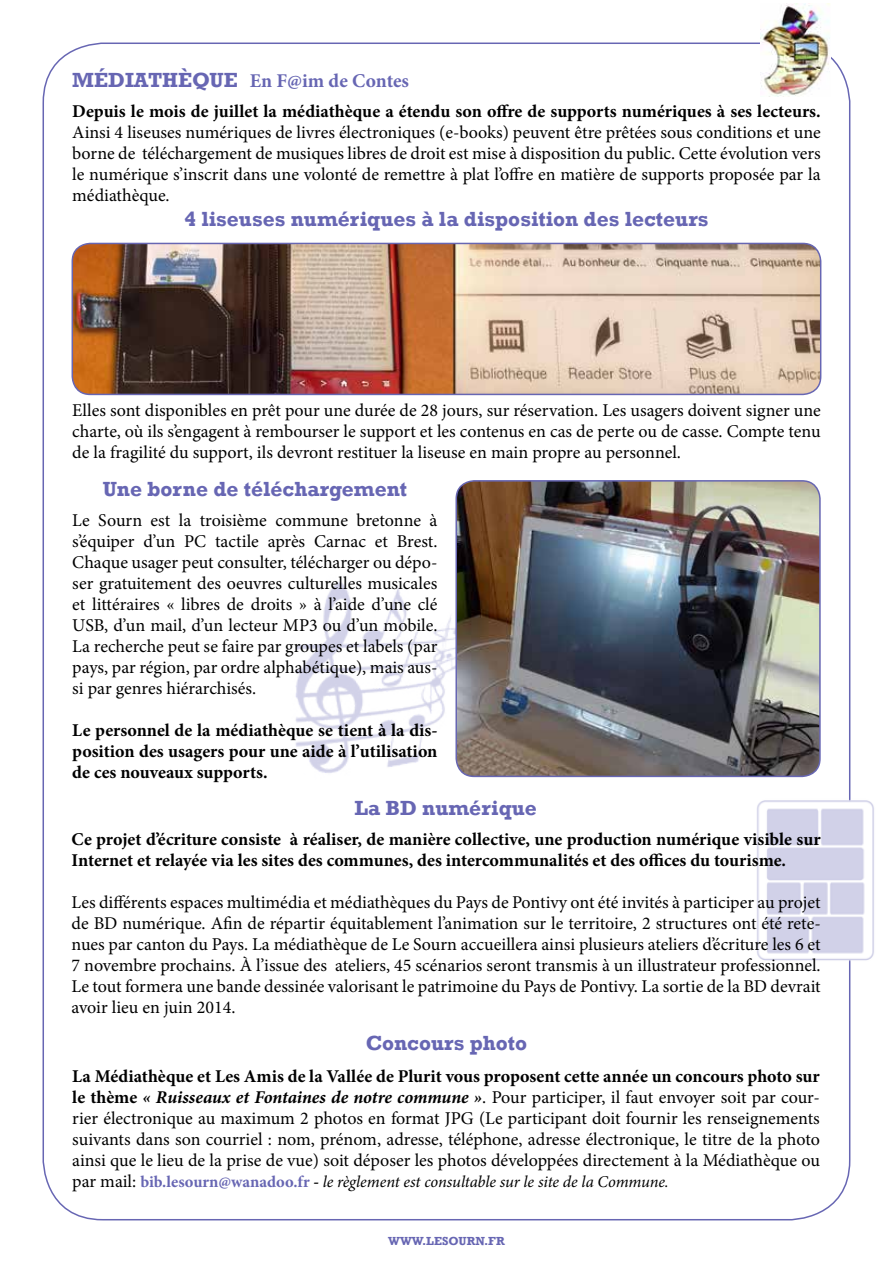
<style>
.page{position:relative;width:893px;height:1263px;background:#fff}
.page>*{position:absolute;margin:0;border:0;box-sizing:border-box;transform-origin:0 0}
.t1{font:700 21px "Rockwell";color:#6766b3}
.t2{font:700 19.5px "Minion Pro";color:#6766b3}
.t3{font:18px/21px "Minion Pro";color:#000;text-align:justify}
.t4{font:700 18px/21px "Minion Pro";color:#000;text-align:justify}
.t5{font:italic 16.5px "Minion Pro";letter-spacing:-.01em;color:#000}
.t6{font:700 12px "Rockwell";color:#6766b3}
.s1{font-weight:700}
.s2{font-weight:700;font-style:italic}
.s3{font-style:normal;font-size:18px}
.s4{font-weight:700;font-style:normal;color:#6766b3}
.s5{font-weight:700;font-style:normal}
</style>
<div class="page">
<img style="left:678px;top:773px;width:196px;height:238px">
<img style="left:295px;top:582px;width:247px;height:196px">
<img style="left:72px;top:243px;width:749px;height:151px">
<div style="left:72px;top:243px;width:749px;height:152px;border:2px solid #6766b3;border-radius:18px"></div>
<img style="left:456px;top:481px;width:364px;height:295px">
<div style="left:455px;top:480px;width:366px;height:297px;border:2px solid #6766b3;border-radius:18px"></div>
<img style="left:760px;top:3px;width:70px;height:94px">
<p class="t1" style="left:72px;top:67px;width:78px">Médiath</p>
<p class="t1" style="left:178px;top:67px;width:61px">èque</p>
<p class="t4" style="left:72px;top:101px;width:750px">Depuis le mois de juillet la médiathèque a étendu son offre de supports numériques à ses lecteurs.</p>
<p class="t3" style="left:72px;top:122px;width:750px">Ainsi 4 liseuses numériques de livres électroniques (e-books) peuvent être prêtées sous conditions et une borne de téléchargement de musiques libres de droit est mise à disposition du public. Cette évolution vers le numérique s’inscrit dans une volonté de remettre à plat l’offre en matière de supports proposée par la médiathèque.</p>
<p class="t1" style="left:184px;top:207px;width:525px">4 liseuses numériques à la disposition des lecteurs</p>
<p class="t2" style="left:250px;top:67px;width:161px">En F@im de Contes</p>
<p class="t3" style="left:72px;top:399px;width:750px">Elles sont disponibles en prêt pour une durée de 28 jours, sur réservation. Les usagers doivent signer une charte, où ils s’engagent à rembourser le support et les contenus en cas de perte ou de casse. Compte tenu de la fragilité du support, ils devront restituer la liseuse en main propre au personnel.</p>
<p class="t1" style="left:103px;top:476px;width:306px">Une borne de téléchargement</p>
<p class="t3" style="left:72px;top:509px;width:367px">Le Sourn est la troisième commune bretonne à s’équiper d’un PC tactile après Carnac et Brest.<br>Chaque usager peut consulter, télécharger ou dépo&shy;ser gratuitement des oeuvres culturelles musicales et littéraires « libres de droits » à l’aide d’une clé USB, d’un mail, d’un lecteur MP3 ou d’un mobile.<br>La recherche peut se faire par groupes et labels (par pays, par région, par ordre alphabétique), mais aus&shy;si par genres hiérarchisés.</p>
<p class="t4" style="left:72px;top:719px;width:367px">Le personnel de la médiathèque se tient à la dis&shy;position des usagers pour une aide à l’utilisation de ces nouveaux supports.</p>
<p class="t1" style="left:354px;top:795px;width:184px">La BD numérique</p>
<p class="t4" style="left:72px;top:828px;width:751px">Ce projet d’écriture consiste à réaliser, de manière collective, une production numérique visible sur<br>Internet et relayée via les sites des communes, des intercommunalités et des offices du tourisme.</p>
<p class="t3" style="left:72px;top:891px;width:751px">Les différents espaces multimédia et médiathèques du Pays de Pontivy ont été invités à participer au projet de BD numérique. Afin de répartir équitablement l’animation sur le territoire, 2 structures ont été rete&shy;nues par canton du Pays. La médiathèque de Le Sourn accueillera ainsi plusieurs ateliers d’écriture les 6 et 7 novembre prochains. à l’issue des ateliers, 45 scénarios seront transmis à un illustrateur professionnel.<br>Le tout formera une bande dessinée valorisant le patrimoine du Pays de Pontivy. La sortie de la BD devrait avoir lieu en juin 2014.</p>
<p class="t1" style="left:366px;top:1030px;width:163px">Concours photo</p>
<p class="t3" style="left:72px;top:1065px;width:749px"><span class="s1">La Médiathèque et Les Amis de la Vallée de Plurit vous proposent cette année un concours photo sur le thème</span> <span class="s2">« Ruisseaux et Fontaines de notre commune »</span>. Pour participer, il faut envoyer soit par cour&shy;rier électronique au maximum 2 photos en format JPG (Le participant doit fournir les renseignements suivants dans son courriel : nom, prénom, adresse, téléphone, adresse électronique, le titre de la photo ainsi que le lieu de la prise de vue) soit déposer les photos développées directement à la Médiathèque ou</p>
<p class="t5" style="left:72px;top:1170px;width:598px"><span class="s3">par mail:</span> <span class="s4">bib.lesourn@wanadoo.fr</span> <span class="s5">-</span> le règlement est consultable sur le site de la Commune.</p>
<p class="t6" style="left:388px;top:1233px;width:118px">www.lesourn.fr</p>
</div>
